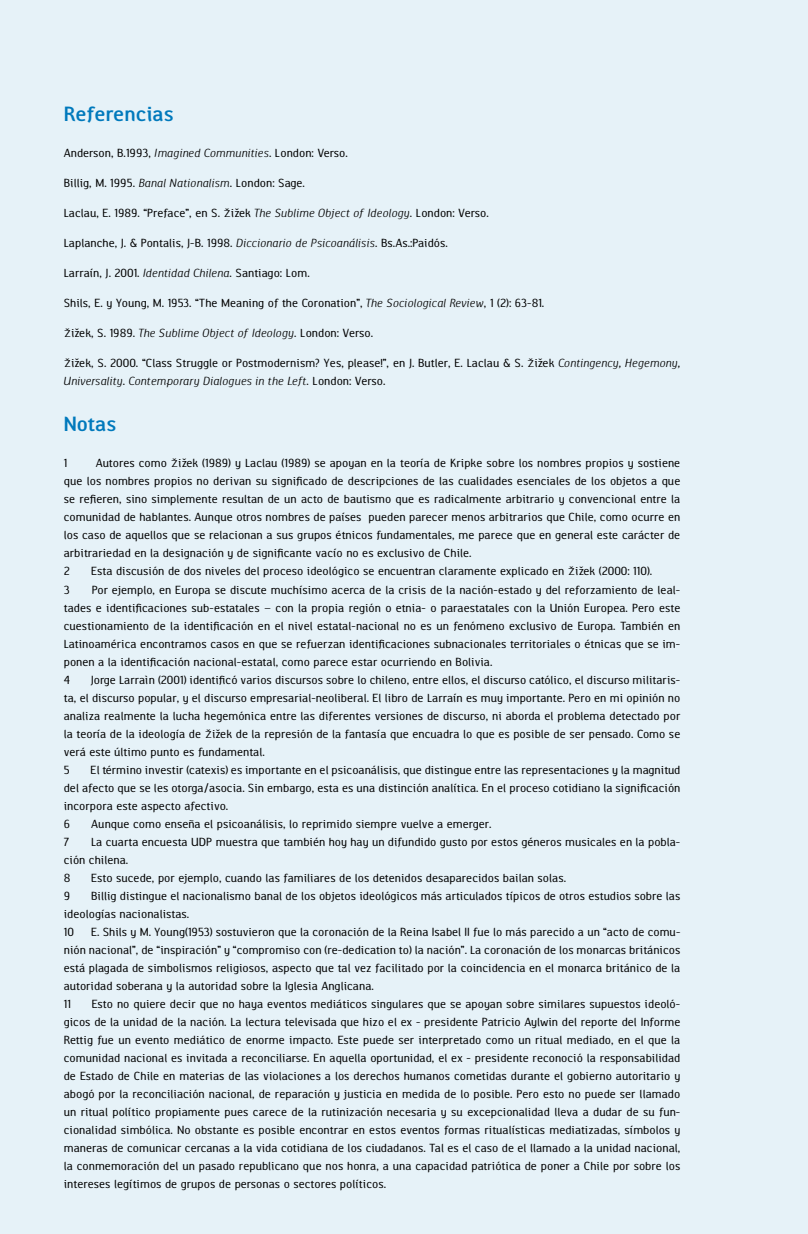
<style>
.page{position:relative;width:808px;height:1234px;background:#fff}
.page>*{position:absolute;margin:0;border:0;box-sizing:border-box;transform-origin:0 0}
.t1{font:700 21px "Indo Sans 04";color:#0079bc}
.t2{font:12px/18px "Indo Sans 04";color:#000}
.t3{font:italic 12px "Indo Sans 04";color:#000}
.s1{font-style:italic}
.s2{font-style:normal}
</style>
<div class="page">
<div style="left:0;top:0;width:808px;height:1233px;background:#e6f2f8"></div>
<h1 class="t1" style="left:64px;top:102px;width:112px">Referencias</h1>
<p class="t2" style="left:64px;top:145px;width:286px">Anderson, B.1993, <span class="s1">Imagined Communities</span>. London: Verso.</p>
<p class="t2" style="left:64px;top:175px;width:243px">Billig, M. 1995. <span class="s1">Banal Nationalism</span>. London: Sage.</p>
<p class="t2" style="left:64px;top:205px;width:426px">Laclau, E. 1989. “Preface”, en S. Žižek <span class="s1">The Sublime Object of Ideology.</span> London: Verso.</p>
<p class="t2" style="left:64px;top:235px;width:386px">Laplanche, J. &amp; Pontalis, J-B. 1998. <span class="s1">Diccionario de Psicoanálisis.</span> Bs.As.:Paidós.</p>
<p class="t2" style="left:64px;top:265px;width:247px">Larraín, J. 2001. <span class="s1">Identidad Chilena</span>. Santiago: Lom.</p>
<p class="t2" style="left:64px;top:295px;width:482px">Shils, E. y Young, M. 1953. “The Meaning of the Coronation”, <span class="s1">The Sociological Review</span>, 1 (2): 63-81.</p>
<p class="t3" style="left:64px;top:326px;width:311px"><span class="s2">Žižek, S. 1989.</span> The Sublime Object of Ideology. <span class="s2">London: Verso.</span></p>
<p class="t2" style="left:64px;top:355px;width:618px">Žižek, S. 2000. “Class Struggle or Postmodernism? Yes, please!”, en J. Butler, E. Laclau &amp; S. Žižek <span class="s1">Contingency, Hegemony,<br>Universality. Contemporary Dialogues in the Left.</span> London: Verso.</p>
<h1 class="t1" style="left:64px;top:413px;width:54px">Notas</h1>
<p class="t2" style="left:64px;top:455px;width:5px">1</p>
<p class="t2" style="left:64px;top:455px;width:618px;text-indent:32px">Autores como Žižek (1989) y Laclau (1989) se apoyan en la teoría de Kripke sobre los nombres propios y sostiene que los nombres propios no derivan su significado de descripciones de las cualidades esenciales de los objetos a que se refieren, sino simplemente resultan de un acto de bautismo que es radicalmente arbitrario y convencional entre la comunidad de hablantes. Aunque otros nombres de países pueden parecer menos arbitrarios que Chile, como ocurre en los caso de aquellos que se relacionan a sus grupos étnicos fundamentales, me parece que en general este carácter de arbitrariedad en la designación y de significante vacío no es exclusivo de Chile.<br>2</p>
<p class="t2" style="left:91px;top:563px;width:562px">Esta discusión de dos niveles del proceso ideológico se encuentran claramente explicado en Žižek (2000: 110).</p>
<p class="t2" style="left:64px;top:581px;width:618px;text-indent:28px">Por ejemplo, en Europa se discute muchísimo acerca de la crisis de la nación-estado y del reforzamiento de leal&shy;tades e identificaciones sub-estatales – con la propia región o etnia- o paraestatales con la Unión Europea. Pero este cuestionamiento de la identificación en el nivel estatal-nacional no es un fenómeno exclusivo de Europa. También en Latinoamérica encontramos casos en que se refuerzan identificaciones subnacionales territoriales o étnicas que se im&shy;ponen a la identificación nacional-estatal, como parece estar ocurriendo en Bolivia.<br>4</p>
<p class="t2" style="left:64px;top:581px;width:8px">3</p>
<p class="t2" style="left:64px;top:671px;width:618px;text-indent:27px">Jorge Larraìn (2001) identificó varios discursos sobre lo chileno, entre ellos, el discurso católico, el discurso militaris&shy;ta, el discurso popular, y el discurso empresarial-neoliberal. El libro de Larraín es muy importante. Pero en mi opinión no analiza realmente la lucha hegemónica entre las diferentes versiones de discurso, ni aborda el problema detectado por la teoría de la ideología de Žižek de la represión de la fantasía que encuadra lo que es posible de ser pensado. Como se verá este último punto es fundamental.<br>5</p>
<p class="t2" style="left:64px;top:761px;width:618px;text-indent:27px">El término investir (catexis) es importante en el psicoanálisis, que distingue entre las representaciones y la magnitud del afecto que se les otorga/asocia. Sin embargo, esta es una distinción analítica. En el proceso cotidiano la significación incorpora este aspecto afectivo.<br>6</p>
<p class="t2" style="left:91px;top:815px;width:402px">Aunque como enseña el psicoanálisis, lo reprimido siempre vuelve a emerger.</p>
<p class="t2" style="left:64px;top:833px;width:618px;text-indent:27px">La cuarta encuesta UDP muestra que también hoy hay un difundido gusto por estos géneros musicales en la pobla&shy;ción chilena.<br>8</p>
<p class="t2" style="left:64px;top:833px;width:7px">7</p>
<p class="t2" style="left:91px;top:869px;width:476px">Esto sucede, por ejemplo, cuando las familiares de los detenidos desaparecidos bailan solas.</p>
<p class="t2" style="left:64px;top:887px;width:8px">9</p>
<p class="t2" style="left:64px;top:887px;width:618px;text-indent:27px">Billig distingue el nacionalismo banal de los objetos ideológicos más articulados típicos de otros estudios sobre las ideologías nacionalistas.<br>10</p>
<p class="t2" style="left:64px;top:923px;width:618px;text-indent:27px">E. Shils y M. Young(1953) sostuvieron que la coronación de la Reina Isabel II fue lo más parecido a un “acto de comu&shy;nión nacional”, de “inspiración” y “compromiso con (re-dedication to) la nación”. La coronación de los monarcas británicos está plagada de simbolismos religiosos, aspecto que tal vez facilitado por la coincidencia en el monarca británico de la autoridad soberana y la autoridad sobre la Iglesia Anglicana.<br>11</p>
<p class="t2" style="left:64px;top:995px;width:618px;text-align:justify;text-indent:28px">Esto no quiere decir que no haya eventos mediáticos singulares que se apoyan sobre similares supuestos ideoló&shy;gicos de la unidad de la nación. La lectura televisada que hizo el ex - presidente Patricio Aylwin del reporte del Informe Rettig fue un evento mediático de enorme impacto. Este puede ser interpretado como un ritual mediado, en el que la comunidad nacional es invitada a reconciliarse. En aquella oportunidad, el ex - presidente reconoció la responsabilidad de Estado de Chile en materias de las violaciones a los derechos humanos cometidas durante el gobierno autoritario y abogó por la reconciliación nacional, de reparación y justicia en medida de lo posible. Pero esto no puede ser llamado un ritual político propiamente pues carece de la rutinización necesaria y su excepcionalidad lleva a dudar de su fun&shy;cionalidad simbólica. No obstante es posible encontrar en estos eventos formas ritualísticas mediatizadas, símbolos y maneras de comunicar cercanas a la vida cotidiana de los ciudadanos. Tal es el caso de el llamado a la unidad nacional, la conmemoración del un pasado republicano que nos honra, a una capacidad patriótica de poner a Chile por sobre los intereses legítimos de grupos de personas o sectores políticos.</p>
</div>
